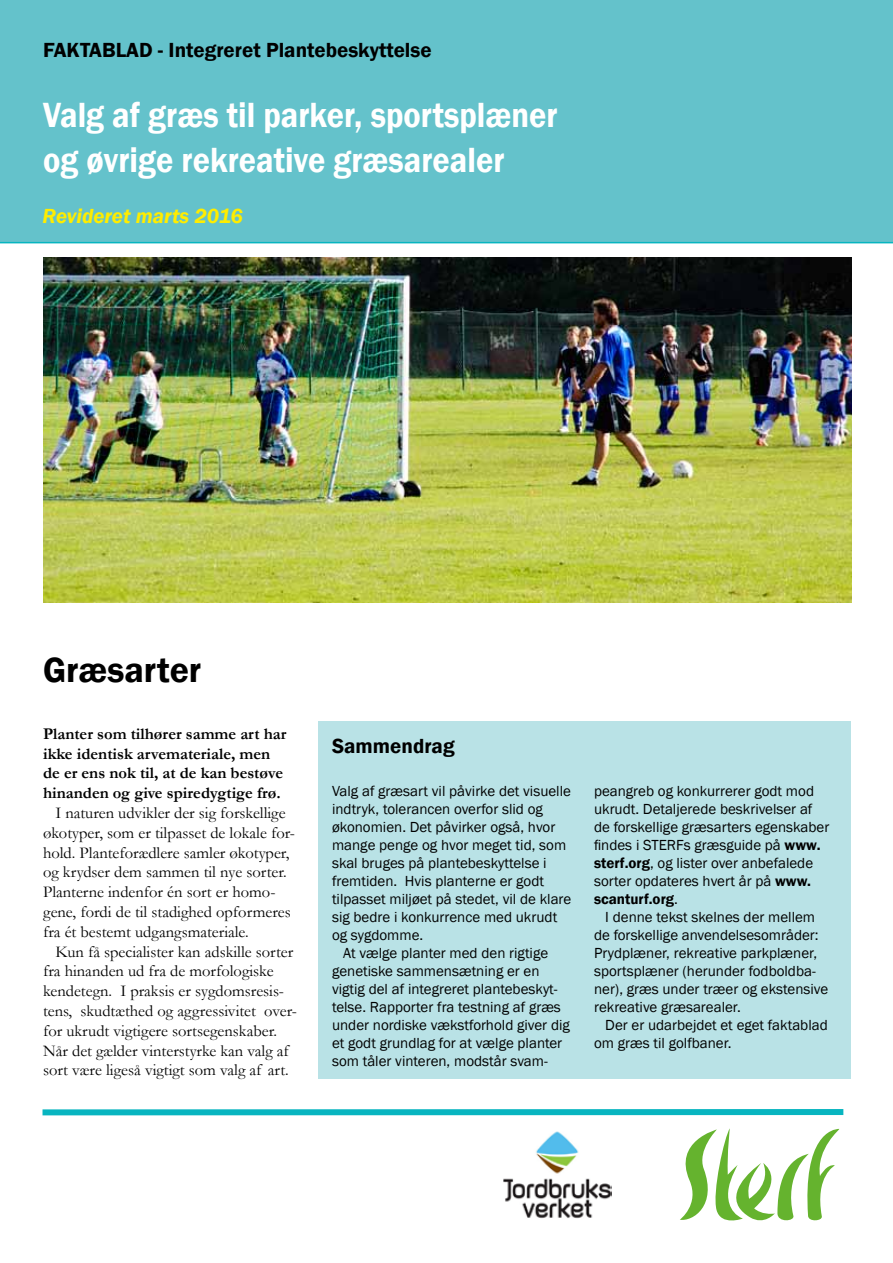
<style>
.page{position:relative;width:893px;height:1263px;background:#fff}
.page>*{position:absolute;margin:0;border:0;box-sizing:border-box;transform-origin:0 0}
.t1{font:600 36px/45px "Franklin Gothic";color:#fff;scale:.9 1}
.t2{font:600 36px "Franklin Gothic";color:#000}
.t3{font:600 21px "Franklin Gothic";color:#000}
.t4{font:italic 600 21px "Franklin Gothic";color:#ffed00}
.t5{font:16.5px/19.8px "Garamond";color:#000}
.t6{font:700 16.5px/19.8px "Garamond";color:#000}
.t7{font:15px/18px "Franklin Gothic";color:#000}
.s1{font-weight:600}
</style>
<div class="page">
<div style="left:319px;top:721px;width:532px;height:358px;background:#b9e2e6"></div>
<div style="left:0;top:0;width:893px;height:243px;background:#64c2cb"></div>
<img style="left:503px;top:1131px;width:108px;height:88px">
<svg style="left:680px;top:1128px;width:159px;height:92px"></svg>
<div style="left:43px;top:1109px;width:800px;height:6px;background:#08b5c0"></div>
<img style="left:43px;top:258px;width:808px;height:345px">
<h2 class="t3" style="left:43px;top:37px;width:390px">Faktablad - Integreret Plantebeskyttelse</h2>
<h1 class="t1" style="left:43px;top:93px;width:573px">Valg af græs til parker, sportsplæner og øvrige rekreative græsarealer</h1>
<h2 class="t4" style="left:43px;top:203px;width:202px">Revideret marts 2016</h2>
<h1 class="t2" style="left:43px;top:648px;width:160px">Græsarter</h1>
<p class="t6" style="left:43px;top:724px;width:245px">Planter som tilhører samme art har ikke identisk arvemateriale, men de er ens nok til, at de kan bestøve hinanden og give spiredygtige frø.</p>
<p class="t5" style="left:43px;top:802px;width:254px;text-indent:12px">I naturen udvikler der sig forskellige økotyper, som er tilpasset de lokale for&shy;hold. Planteforædlere samler økotyper, og krydser dem sammen til nye sorter.<br>Planterne indenfor én sort er homo&shy;gene, fordi de til stadighed opformeres fra ét bestemt udgangsmateriale.</p>
<p class="t5" style="left:43px;top:941px;width:256px;text-indent:12px">Kun få specialister kan adskille sorter fra hinanden ud fra de morfologiske kendetegn. I praksis er sygdomsresis&shy;tens, skudtæthed og aggressivitet over&shy;for ukrudt vigtigere sortsegenskaber.<br>Når det gælder vinterstyrke kan valg af sort være ligeså vigtigt som valg af art.</p>
<h2 class="t3" style="left:332px;top:733px;width:124px">Sammendrag</h2>
<p class="t7" style="left:332px;top:782px;width:240px">Valg af græsart vil påvirke det visuelle</p>
<p class="t7" style="left:332px;top:800px;width:212px">indtryk, tolerancen overfor slid og</p>
<p class="t7" style="left:332px;top:818px;width:225px">økonomien. Det påvirker også, hvor</p>
<p class="t7" style="left:332px;top:836px;width:236px">mange penge og hvor meget tid, som</p>
<p class="t7" style="left:332px;top:854px;width:216px">skal bruges på plantebeskyttelse i</p>
<p class="t7" style="left:332px;top:872px;width:214px">fremtiden. Hvis planterne er godt</p>
<p class="t7" style="left:332px;top:890px;width:241px">tilpasset miljøet på stedet, vil de klare</p>
<p class="t7" style="left:332px;top:908px;width:227px">sig bedre i konkurrence med ukrudt</p>
<p class="t7" style="left:332px;top:926px;width:93px">og sygdomme.</p>
<p class="t7" style="left:343px;top:944px;width:206px">At vælge planter med den rigtige</p>
<p class="t7" style="left:332px;top:962px;width:209px">genetiske sammensætning er en</p>
<p class="t7" style="left:332px;top:980px;width:227px">vigtig del af integreret plantebeskyt-</p>
<p class="t7" style="left:332px;top:998px;width:230px">telse. Rapporter fra testning af græs</p>
<p class="t7" style="left:332px;top:1016px;width:239px">under nordiske vækstforhold giver dig</p>
<p class="t7" style="left:332px;top:1034px;width:232px">et godt grundlag for at vælge planter</p>
<p class="t7" style="left:332px;top:1052px;width:217px">som tåler vinteren, modstår svam-</p>
<p class="t7" style="left:594px;top:782px;width:237px">peangreb og konkurrerer godt mod ukrudt. Detaljerede beskrivelser af de forskellige græsarters egenskaber findes i STERFs græsguide på <span class="s1">www. sterf.org</span>, og lister over anbefalede sorter opdateres hvert år på <span class="s1">www. scanturf.org</span>.</p>
<p class="t7" style="left:594px;top:908px;width:236px;text-indent:11px">I denne tekst skelnes der mellem de forskellige anvendelsesområder:<br>Prydplæner, rekreative parkplæner, sportsplæner (herunder fodboldba&shy;ner), græs under træer og ekstensive rekreative græsarealer.</p>
<p class="t7" style="left:594px;top:1016px;width:235px;text-indent:11px">Der er udarbejdet et eget faktablad om græs til golfbaner.</p>
</div>
